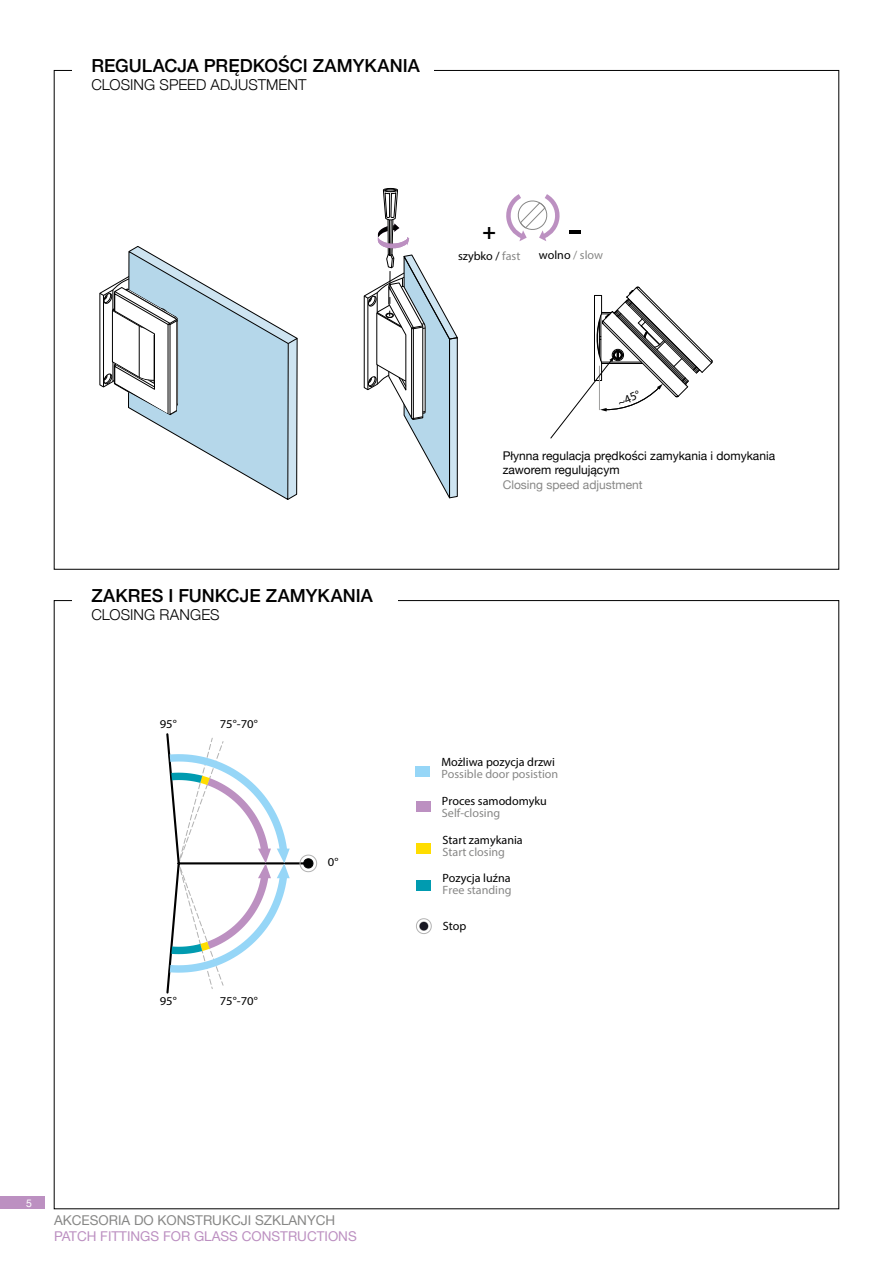
<style>
.page{position:relative;width:893px;height:1263px;background:#fff}
.page>*{position:absolute;margin:0;border:0;box-sizing:border-box;transform-origin:0 0}
.t1{font:700 22.5px "Myriad Pro";color:#000}
.t2{font:500 18px "Helvetica Neue";letter-spacing:.005em;color:#000}
.t3{font:300 15px "Helvetica Neue";color:#000}
.t4{font:13.5px "Helvetica Neue";color:#bc90c1}
.t5{font:13.5px "Helvetica Neue";color:#878786}
.t6{font:12px "Myriad Pro";color:#000}
.t7{font:12px/14.4px "Helvetica Neue";color:#000}
.t8{font:12px "Myriad Pro";color:#878786}
.t9{font:12px "Helvetica Neue";color:#878786}
.t10{font:12px "Myriad Pro";color:#000;scale:1.06 1}
.t11{font:10.5px "Helvetica Neue";color:#fff}
.s1{color:#878786}
</style>
<div class="page">
<svg style="left:99px;top:246px;width:199px;height:254px"></svg>
<svg style="left:506px;top:194px;width:54px;height:47px"></svg>
<svg style="left:569px;top:230px;width:12px;height:3px"></svg>
<div style="left:383px;top:188px;width:15px;height:4px;border:1px solid #000;border-radius:50%"></div>
<svg style="left:364px;top:189px;width:94px;height:310px"></svg>
<svg style="left:550px;top:287px;width:163px;height:152px"></svg>
<div style="left:416px;top:802px;width:15px;height:10px;background:#bc90c1"></div>
<svg style="left:416px;top:918px;width:16px;height:16px"></svg>
<div style="left:416px;top:880px;width:15px;height:11px;background:#009bb0"></div>
<div style="left:416px;top:843px;width:15px;height:10px;background:#fd0"></div>
<div style="left:415px;top:766px;width:15px;height:11px;background:#96d6f7"></div>
<svg style="left:166px;top:733px;width:151px;height:261px"></svg>
<div style="left:0;top:1197px;width:45px;height:12px;background:#bc90c1"></div>
<h2 class="t2" style="left:91px;top:51px;width:330px">REGULACJA PRĘDKOŚCI ZAMYKANIA</h2>
<p class="t3" style="left:91px;top:79px;width:217px">CLOSING SPEED ADJUSTMENT</p>
<h2 class="t2" style="left:91px;top:588px;width:283px">ZAKRES I FUNKCJE ZAMYKANIA</h2>
<p class="t3" style="left:91px;top:609px;width:130px">CLOSING RANGES</p>
<p class="t10" style="left:160px;top:720px;width:18px">95°</p>
<p class="t10" style="left:220px;top:720px;width:37px">75°-70°</p>
<p class="t10" style="left:160px;top:997px;width:18px">95°</p>
<p class="t10" style="left:220px;top:997px;width:37px">75°-70°</p>
<p class="t10" style="left:328px;top:857px;width:11px">0°</p>
<h1 class="t1" style="left:482px;top:218px;width:15px">+</h1>
<p class="t6" style="left:458px;top:251px;width:64px">szybko / <span class="s1">fast</span></p>
<p class="t6" style="left:539px;top:251px;width:66px">wolno <span class="s1">/ slow</span></p>
<p class="t6" style="left:616px;top:399px;width:25px;rotate:-24deg">~45°</p>
<p class="t7" style="left:503px;top:449px;width:274px">Płynna regulacja prędkości zamykania i domykania zaworem regulującym</p>
<p class="t9" style="left:503px;top:476px;width:142px">Closing speed adjustment</p>
<p class="t6" style="left:441px;top:757px;width:115px">Możliwa pozycja drzwi</p>
<p class="t8" style="left:441px;top:770px;width:118px">Possible door posistion</p>
<p class="t6" style="left:442px;top:797px;width:107px">Proces samodomyku</p>
<p class="t8" style="left:442px;top:809px;width:60px">Self-closing</p>
<p class="t6" style="left:443px;top:835px;width:82px">Start zamykania</p>
<p class="t8" style="left:443px;top:847px;width:64px">Start closing</p>
<p class="t6" style="left:442px;top:873px;width:70px">Pozycja luźna</p>
<p class="t8" style="left:442px;top:886px;width:71px">Free standing</p>
<p class="t6" style="left:443px;top:921px;width:25px">Stop</p>
<p class="t11" style="left:26px;top:1195px;width:7px">5</p>
<p class="t5" style="left:54px;top:1213px;width:283px">AKCESORIA DO KONSTRUKCJI SZKLANYCH</p>
<p class="t4" style="left:54px;top:1229px;width:304px">PATCH FITTINGS FOR GLASS CONSTRUCTIONS</p>
</div>
